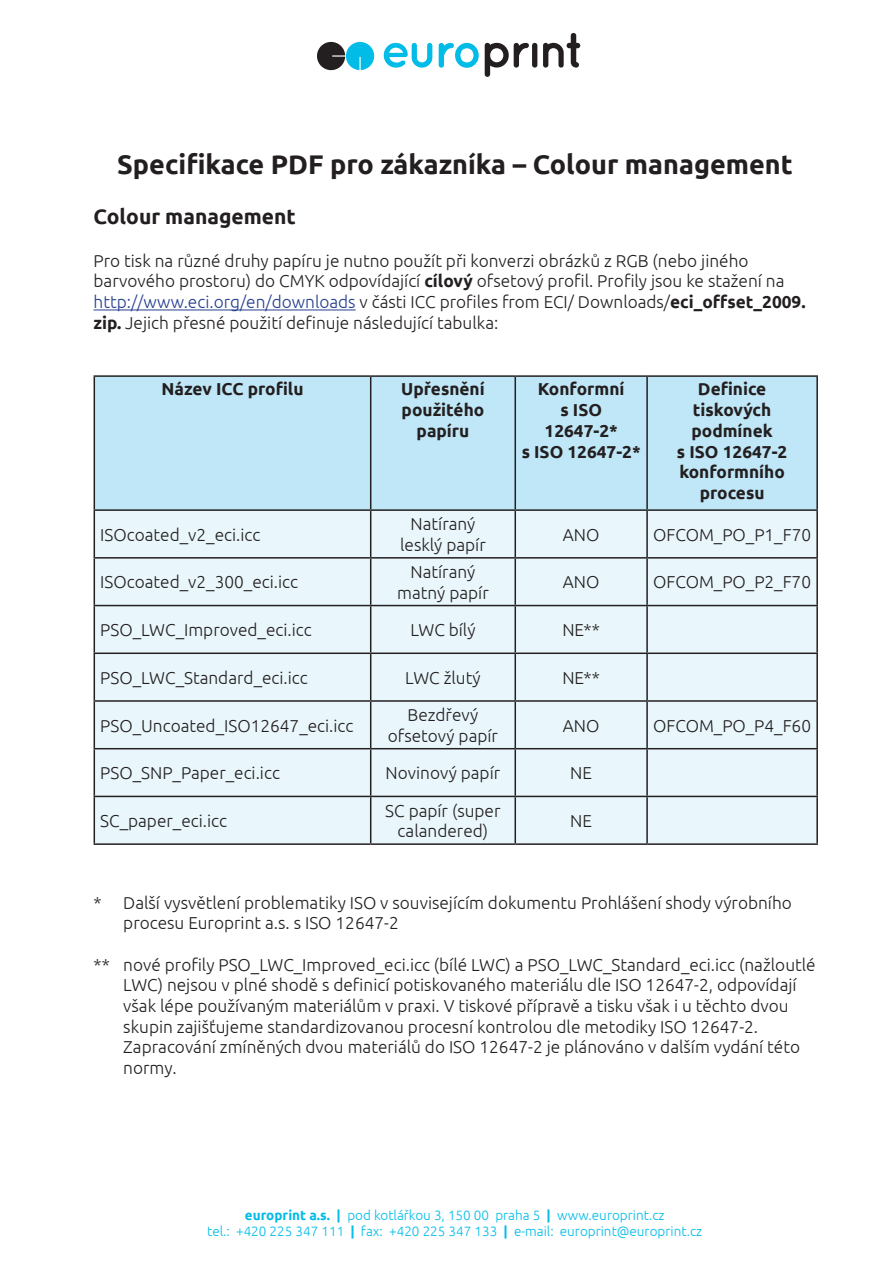
<style>
.page{position:relative;width:893px;height:1263px;background:#fff}
.page>*{position:absolute;margin:0;border:0;box-sizing:border-box;transform-origin:0 0}
.t1{font:700 27px "Ubuntu";color:#231f20}
.t2{font:700 21px "Ubuntu";color:#231f20}
.t3{font:300 17.25px/20.7px "Ubuntu";color:#231f20;text-align:center}
.t4{font:700 17.25px/20.7px "Ubuntu";color:#231f20;text-align:center}
.t5{font:300 13.5px/16.2px "Ubuntu";color:#02bce8;text-align:center}
.s1{font-weight:700}
.s2{color:#253f8e}
</style>
<div class="page">
<hr style="left:94px;top:309px;width:262px;height:1px;background:#253f8e">
<div style="left:95px;top:377px;width:721px;height:132px;background:#c0e7f7"></div>
<div style="left:95px;top:511px;width:721px;height:332px;background:#e9f7fc"></div>
<hr style="left:94px;top:375px;width:277px;height:2px;background:#231f20">
<hr style="left:94px;top:377px;width:1px;height:132px;background:#231f20">
<hr style="left:371px;top:375px;width:144px;height:2px;background:#231f20">
<hr style="left:370px;top:377px;width:1px;height:132px;background:#231f20">
<hr style="left:515px;top:375px;width:132px;height:2px;background:#231f20">
<hr style="left:514px;top:377px;width:2px;height:132px;background:#231f20">
<hr style="left:647px;top:375px;width:171px;height:2px;background:#231f20">
<hr style="left:646px;top:377px;width:2px;height:132px;background:#231f20">
<hr style="left:816px;top:377px;width:2px;height:132px;background:#231f20">
<hr style="left:94px;top:509px;width:277px;height:2px;background:#231f20">
<hr style="left:94px;top:511px;width:1px;height:46px;background:#231f20">
<hr style="left:371px;top:509px;width:144px;height:2px;background:#231f20">
<hr style="left:370px;top:511px;width:1px;height:46px;background:#231f20">
<hr style="left:515px;top:509px;width:132px;height:2px;background:#231f20">
<hr style="left:514px;top:511px;width:2px;height:46px;background:#231f20">
<hr style="left:647px;top:509px;width:171px;height:2px;background:#231f20">
<hr style="left:646px;top:511px;width:2px;height:46px;background:#231f20">
<hr style="left:816px;top:511px;width:2px;height:46px;background:#231f20">
<hr style="left:94px;top:557px;width:277px;height:2px;background:#231f20">
<hr style="left:94px;top:559px;width:1px;height:46px;background:#231f20">
<hr style="left:371px;top:557px;width:144px;height:2px;background:#231f20">
<hr style="left:370px;top:559px;width:1px;height:46px;background:#231f20">
<hr style="left:515px;top:557px;width:132px;height:2px;background:#231f20">
<hr style="left:514px;top:559px;width:2px;height:46px;background:#231f20">
<hr style="left:647px;top:557px;width:171px;height:2px;background:#231f20">
<hr style="left:646px;top:559px;width:2px;height:46px;background:#231f20">
<hr style="left:816px;top:559px;width:2px;height:46px;background:#231f20">
<hr style="left:94px;top:605px;width:277px;height:1px;background:#231f20">
<hr style="left:94px;top:606px;width:1px;height:46px;background:#231f20">
<hr style="left:371px;top:605px;width:144px;height:1px;background:#231f20">
<hr style="left:370px;top:606px;width:1px;height:46px;background:#231f20">
<hr style="left:515px;top:605px;width:132px;height:1px;background:#231f20">
<hr style="left:514px;top:606px;width:2px;height:46px;background:#231f20">
<hr style="left:647px;top:605px;width:171px;height:1px;background:#231f20">
<hr style="left:646px;top:606px;width:2px;height:46px;background:#231f20">
<hr style="left:816px;top:606px;width:2px;height:46px;background:#231f20">
<hr style="left:94px;top:652px;width:277px;height:2px;background:#231f20">
<hr style="left:94px;top:654px;width:1px;height:46px;background:#231f20">
<hr style="left:371px;top:652px;width:144px;height:2px;background:#231f20">
<hr style="left:370px;top:654px;width:1px;height:46px;background:#231f20">
<hr style="left:515px;top:652px;width:132px;height:2px;background:#231f20">
<hr style="left:514px;top:654px;width:2px;height:46px;background:#231f20">
<hr style="left:647px;top:652px;width:171px;height:2px;background:#231f20">
<hr style="left:646px;top:654px;width:2px;height:46px;background:#231f20">
<hr style="left:816px;top:654px;width:2px;height:46px;background:#231f20">
<hr style="left:94px;top:700px;width:277px;height:2px;background:#231f20">
<hr style="left:94px;top:702px;width:1px;height:46px;background:#231f20">
<hr style="left:371px;top:700px;width:144px;height:2px;background:#231f20">
<hr style="left:370px;top:702px;width:1px;height:46px;background:#231f20">
<hr style="left:515px;top:700px;width:132px;height:2px;background:#231f20">
<hr style="left:514px;top:702px;width:2px;height:46px;background:#231f20">
<hr style="left:647px;top:700px;width:171px;height:2px;background:#231f20">
<hr style="left:646px;top:702px;width:2px;height:46px;background:#231f20">
<hr style="left:816px;top:702px;width:2px;height:46px;background:#231f20">
<hr style="left:94px;top:748px;width:277px;height:1px;background:#231f20">
<hr style="left:94px;top:749px;width:1px;height:47px;background:#231f20">
<hr style="left:371px;top:748px;width:144px;height:1px;background:#231f20">
<hr style="left:370px;top:749px;width:1px;height:47px;background:#231f20">
<hr style="left:515px;top:748px;width:132px;height:1px;background:#231f20">
<hr style="left:514px;top:749px;width:2px;height:47px;background:#231f20">
<hr style="left:647px;top:748px;width:171px;height:1px;background:#231f20">
<hr style="left:646px;top:749px;width:2px;height:47px;background:#231f20">
<hr style="left:816px;top:749px;width:2px;height:47px;background:#231f20">
<hr style="left:94px;top:796px;width:277px;height:1px;background:#231f20">
<hr style="left:94px;top:797px;width:1px;height:46px;background:#231f20">
<hr style="left:371px;top:796px;width:144px;height:1px;background:#231f20">
<hr style="left:370px;top:797px;width:1px;height:46px;background:#231f20">
<hr style="left:515px;top:796px;width:132px;height:1px;background:#231f20">
<hr style="left:514px;top:797px;width:2px;height:46px;background:#231f20">
<hr style="left:647px;top:796px;width:171px;height:1px;background:#231f20">
<hr style="left:646px;top:797px;width:2px;height:46px;background:#231f20">
<hr style="left:816px;top:797px;width:2px;height:46px;background:#231f20">
<hr style="left:94px;top:843px;width:277px;height:2px;background:#231f20">
<hr style="left:371px;top:843px;width:144px;height:2px;background:#231f20">
<hr style="left:515px;top:843px;width:132px;height:2px;background:#231f20">
<hr style="left:647px;top:843px;width:171px;height:2px;background:#231f20">
<svg style="left:384px;top:43px;width:48px;height:25px"></svg>
<svg style="left:439px;top:43px;width:40px;height:25px"></svg>
<svg style="left:485px;top:43px;width:52px;height:34px"></svg>
<svg style="left:543px;top:33px;width:37px;height:35px"></svg>
<div style="left:317px;top:42px;width:28px;height:28px;background:#231f20;border-radius:14px"></div>
<div style="left:346px;top:42px;width:28px;height:28px;background:#02bce8;border-radius:14px"></div>
<h1 class="t1" style="left:117px;top:148px;width:677px">Specifikace PDF pro zákazníka – Colour management</h1>
<p class="t2" style="left:94px;top:204px;width:204px">Colour management</p>
<p class="t3" style="left:94px;top:250px;width:714px;text-align:left">Pro tisk na různé druhy papíru je nutno použít při konverzi obrázků z RGB (nebo jiného barvového prostoru) do CMYK odpovídající <span class="s1">cílový</span> ofsetový profil. Profily jsou ke stažení na <span class="s2">http://www.eci.org/en/downloads</span> v části ICC profiles from ECI/ Downloads/<span class="s1">eci_offset_2009. zip.</span> Jejich přesné použití definuje následující tabulka:</p>
<p class="t4" style="left:161px;top:379px;width:143px">Název ICC profilu</p>
<p class="t4" style="left:401px;top:379px;width:85px">Upřesnění použitého papíru</p>
<p class="t4" style="left:522px;top:379px;width:121px">Konformní<br>s ISO<br>12647-2*<br>s ISO 12647-2*</p>
<p class="t4" style="left:677px;top:379px;width:112px">Definice tiskových podmínek<br>s ISO 12647-2 konformního procesu</p>
<p class="t3" style="left:100px;top:524px;width:162px">ISOcoated_v2_eci.icc</p>
<p class="t3" style="left:400px;top:513px;width:87px">Natíraný lesklý papír</p>
<p class="t3" style="left:563px;top:524px;width:38px">ANO</p>
<p class="t3" style="left:653px;top:524px;width:159px">OFCOM_PO_P1_F70</p>
<p class="t3" style="left:100px;top:571px;width:199px">ISOcoated_v2_300_eci.icc</p>
<p class="t3" style="left:397px;top:561px;width:93px">Natíraný matný papír</p>
<p class="t3" style="left:563px;top:571px;width:38px">ANO</p>
<p class="t3" style="left:653px;top:571px;width:159px">OFCOM_PO_P2_F70</p>
<p class="t3" style="left:100px;top:619px;width:213px">PSO_LWC_Improved_eci.icc</p>
<p class="t3" style="left:410px;top:619px;width:67px">LWC bílý</p>
<p class="t3" style="left:562px;top:619px;width:39px">NE**</p>
<p class="t3" style="left:100px;top:667px;width:209px">PSO_LWC_Standard_eci.icc</p>
<p class="t3" style="left:405px;top:667px;width:77px">LWC žlutý</p>
<p class="t3" style="left:562px;top:667px;width:39px">NE**</p>
<p class="t3" style="left:100px;top:715px;width:255px">PSO_Uncoated_ISO12647_eci.icc</p>
<p class="t3" style="left:388px;top:704px;width:112px">Bezdřevý ofsetový papír</p>
<p class="t3" style="left:563px;top:715px;width:38px">ANO</p>
<p class="t3" style="left:653px;top:715px;width:159px">OFCOM_PO_P4_F60</p>
<p class="t3" style="left:100px;top:762px;width:181px">PSO_SNP_Paper_eci.icc</p>
<p class="t3" style="left:386px;top:762px;width:116px">Novinový papír</p>
<p class="t3" style="left:570px;top:762px;width:23px">NE</p>
<p class="t3" style="left:100px;top:810px;width:128px">SC_paper_eci.icc</p>
<p class="t3" style="left:385px;top:800px;width:117px">SC papír (super calandered)</p>
<p class="t3" style="left:570px;top:810px;width:23px">NE</p>
<p class="t3" style="left:123px;top:892px;width:670px;text-align:left;text-indent:-30px">* Další vysvětlení problematiky ISO v souvisejícím dokumentu Prohlášení shody výrobního procesu Europrint a.s. s ISO 12647-2</p>
<p class="t3" style="left:123px;top:954px;width:694px;text-align:left;text-indent:-30px">** nové profily PSO_LWC_Improved_eci.icc (bílé LWC) a PSO_LWC_Standard_eci.icc (nažloutlé LWC) nejsou v plné shodě s definicí potiskovaného materiálu dle ISO 12647-2, odpovídají však lépe používaným materiálům v praxi. V tiskové přípravě a tisku však i u těchto dvou skupin zajišťujeme standardizovanou procesní kontrolou dle metodiky ISO 12647-2.<br>Zapracování zmíněných dvou materiálů do ISO 12647-2 je plánováno v dalším vydání této normy.</p>
<p class="t5" style="left:207px;top:1206px;width:497px"><span class="s1">europrint a.s. |</span> pod kotlářkou 3, 150 00 praha 5 <span class="s1">|</span> www.europrint.cz<br>tel.: +420 225 347 111 <span class="s1">|</span> fax: +420 225 347 133 <span class="s1">|</span> e-mail: europrint@europrint.cz</p>
</div>
